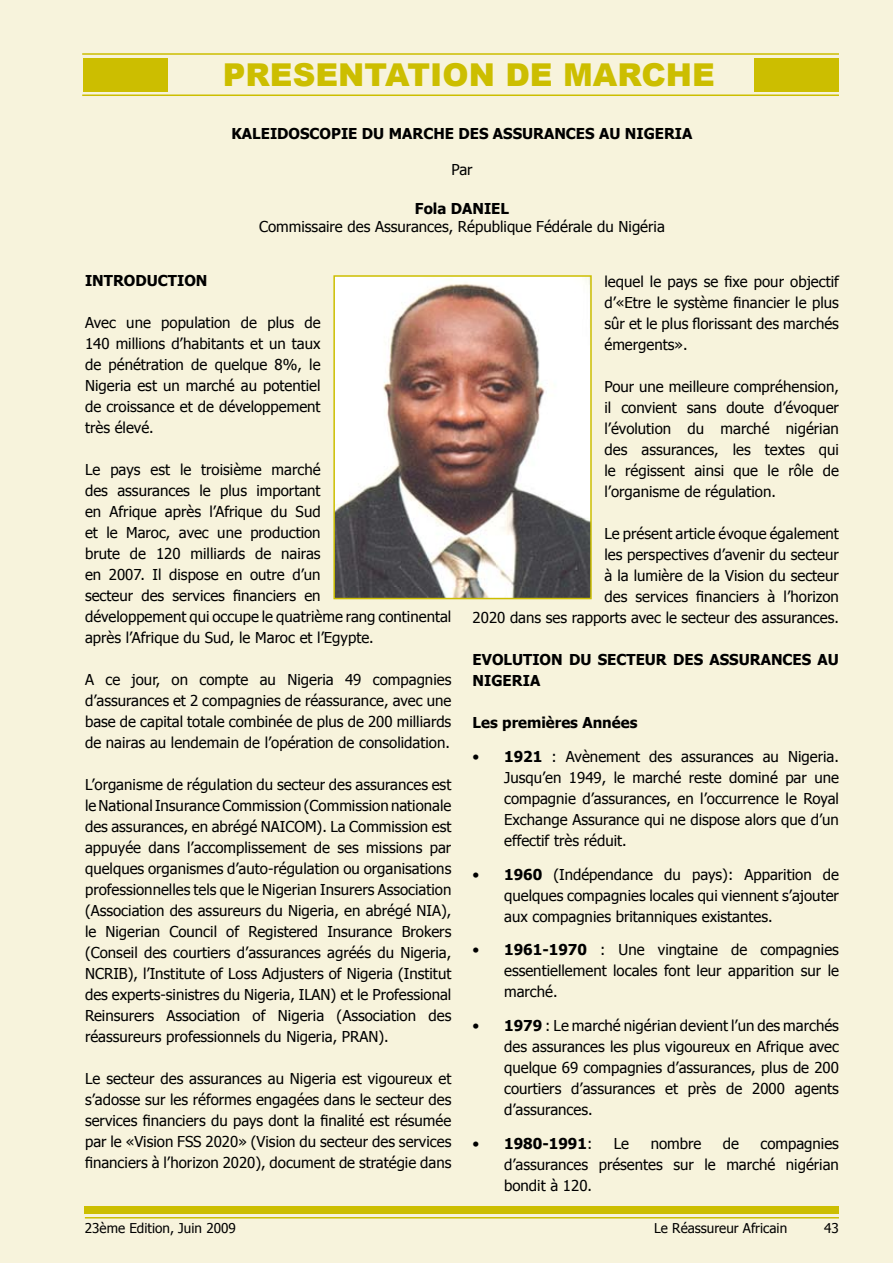
<style>
.page{position:relative;width:893px;height:1263px;background:#f7f3dc}
.page>*{position:absolute;margin:0;border:0;box-sizing:border-box;transform-origin:0 0}
.t1{font:900 31.5px "Arial";color:#ccbe00}
.t2{font:15px/21px "Tahoma";color:#000;text-align:justify}
.t3{font:700 15px/21px "Tahoma";color:#000}
.t4{font:13.5px "Tahoma";color:#000}
.s1{font-weight:700}
.s2{font-weight:400}
</style>
<div class="page">
<div style="left:85px;top:1207px;width:754px;height:7px;background:#ccbe00"></div>
<hr style="left:85px;top:1217px;width:754px;height:1px;background:#ccbe00">
<hr style="left:82px;top:94px;width:757px;height:2px;background:#ccbe00">
<hr style="left:82px;top:53px;width:757px;height:2px;background:#ccbe00">
<div style="left:83px;top:58px;width:84px;height:33px;background:#ccbe00"></div>
<div style="left:755px;top:58px;width:84px;height:33px;background:#ccbe00"></div>
<img style="left:336px;top:278px;width:253px;height:318px">
<div style="left:333px;top:275px;width:259px;height:324px;border:2px solid #ccbe00"></div>
<h1 class="t1" style="left:223px;top:57px;width:494px">PRESENTATION DE MARCHE</h1>
<p class="t3" style="left:231px;top:123px;width:462px">KALEIDOSCOPIE DU MARCHE DES ASSURANCES AU NIGERIA</p>
<p class="t2" style="left:451px;top:159px;width:23px">Par</p>
<p class="t3" style="left:415px;top:198px;width:96px">Fola DANIEL</p>
<p class="t2" style="left:259px;top:216px;width:407px">Commissaire des Assurances, République Fédérale du Nigéria</p>
<p class="t3" style="left:85px;top:270px;width:124px">INTRODUCTION</p>
<p class="t2" style="left:85px;top:312px;width:237px">Avec une population de plus de 140 millions d’habitants et un taux de pénétration de quelque 8%, le Nigeria est un marché au potentiel de croissance et de développement très élevé.</p>
<p class="t2" style="left:85px;top:459px;width:368px;text-align:left">Le pays est le troisième marché<br>des assurances le plus important<br>en Afrique après l’Afrique du Sud<br>et le Maroc, avec une production<br>brute de 1 20 milliards de nairas<br>en 2007. Il dispose en outre d’un<br>secteur des services financiers en<br>développement qui occupe le quatrième rang continental après l’Afrique du Sud, le Maroc et l’Egypte.</p>
<p class="t2" style="left:85px;top:669px;width:368px">A ce jour, on compte au Nigeria 49 compagnies d’assurances et 2 compagnies de réassurance, avec une base de capital totale combinée de plus de 200 milliards de nairas au lendemain de l’opération de consolidation.</p>
<p class="t2" style="left:85px;top:774px;width:368px">L’organisme de régulation du secteur des assurances est le National Insurance Commission (Commission nationale des assurances, en abrégé NAICOM). La Commission est appuyée dans l’accomplissement de ses missions par quelques organismes d’auto-régulation ou organisations professionnelles tels que le Nigerian Insurers Association (Association des assureurs du Nigeria, en abrégé NIA), le Nigerian Council of Registered Insurance Brokers (Conseil des courtiers d’assurances agréés du Nigeria, NCRIB), l’Institute of Loss Adjusters of Nigeria (Institut des experts-sinistres du Nigeria, ILAN) et le Professional Reinsurers Association of Nigeria (Association des réassureurs professionnels du Nigeria, PRAN).</p>
<p class="t2" style="left:85px;top:1068px;width:368px">Le secteur des assurances au Nigeria est vigoureux et s’adosse sur les réformes engagées dans le secteur des services financiers du pays dont la finalité est résumée par le «Vision FSS 2020» (Vision du secteur des services financiers à l’horizon 2020), document de stratégie dans</p>
<p class="t2" style="left:604px;top:271px;width:236px">lequel le pays se fixe pour objectif d’«Etre le système financier le plus sûr et le plus florissant des marchés émergents».</p>
<p class="t2" style="left:604px;top:376px;width:236px">Pour une meilleure compréhension, il convient sans doute d’évoquer l’évolution du marché nigérian des assurances, les textes qui le régissent ainsi que le rôle de l’organisme de régulation.</p>
<p class="t2" style="left:473px;top:523px;width:368px;text-align:right">Le présent article évoque également<br>les perspectives d’avenir du secteur<br>à la lumière de la Vision du secteur<br>des services financiers à l’horizon<br>2020 dans ses rapports avec le secteur des assurances.</p>
<p class="t3" style="left:473px;top:649px;width:368px">EVOLUTION DU SECTEUR DES ASSURANCES AU<br>NIGERIA</p>
<p class="t3" style="left:473px;top:712px;width:166px">Les premières Années</p>
<p class="t2" style="left:504px;top:745px;width:336px;text-indent:-31px">• <span class="s1">1921</span> : Avènement des assurances au Nigeria.<br>Jusqu’en 1949, le marché reste dominé par une compagnie d’assurances, en l’occurrence le Royal Exchange Assurance qui ne dispose alors que d’un effectif très réduit.</p>
<p class="t2" style="left:504px;top:863px;width:336px;text-indent:-32px">• <span class="s1">1960</span> (Indépendance du pays): Apparition de quelques compagnies locales qui viennent s’ajouter aux compagnies britanniques existantes.</p>
<p class="t2" style="left:504px;top:939px;width:336px;text-indent:-32px">• <span class="s1">1961-1970</span> : Une vingtaine de compagnies essentiellement locales font leur apparition sur le marché.</p>
<p class="t2" style="left:504px;top:1015px;width:336px;text-indent:-32px">• <span class="s1">1979</span> : Le marché nigérian devient l’un des marchés des assurances les plus vigoureux en Afrique avec quelque 69 compagnies d’assurances, plus de 200 courtiers d’assurances et près de 2000 agents d’assurances.</p>
<p class="t3" style="left:473px;top:1132px;width:121px"><span class="s2">•</span> 1980-1991<span class="s2">:</span></p>
<p class="t2" style="left:614px;top:1132px;width:17px">Le</p>
<p class="t2" style="left:651px;top:1132px;width:52px">nombre</p>
<p class="t2" style="left:723px;top:1132px;width:18px">de</p>
<p class="t2" style="left:504px;top:1132px;width:336px;text-indent:256px">compagnies d’assurances présentes sur le marché nigérian bondit à 1 20.</p>
<p class="t4" style="left:85px;top:1219px;width:152px">23ème Edition, Juin 2009</p>
<p class="t4" style="left:654px;top:1220px;width:134px">Le Réassureur Africain</p>
<p class="t4" style="left:824px;top:1220px;width:16px">43</p>
</div>
